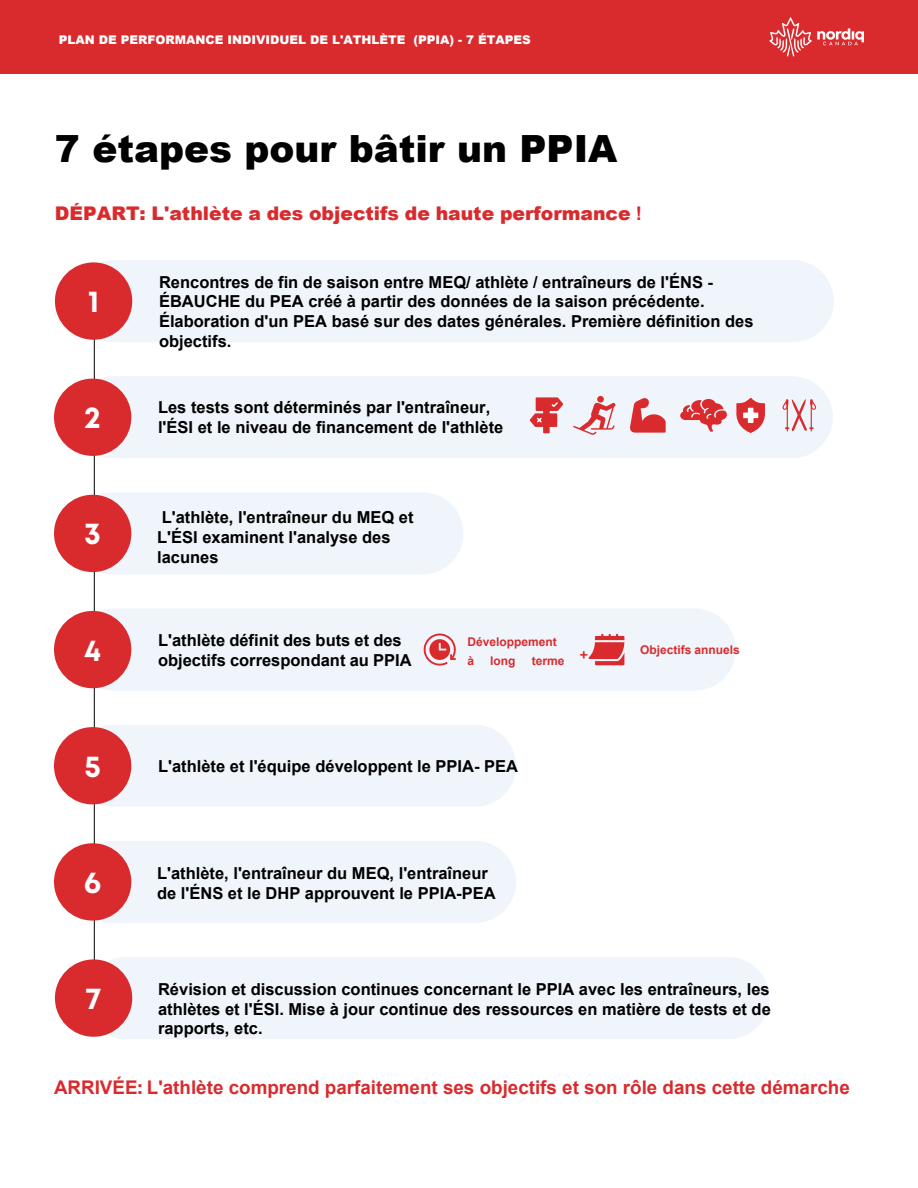
<style>
.page{position:relative;width:918px;height:1188px;background:#fff}
.page>*{position:absolute;margin:0;border:0;box-sizing:border-box;transform-origin:0 0}
.t1{font:900 37.5px "Arial";color:#000}
.t2{font:700 30.45px "Mont";color:#fff}
.t3{font:700 18.75px "Arial";color:#d92b2e}
.t4{font:900 18.75px "Arial";color:#d92b2e}
.t5{font:700 16.5px/19.8px "Arial";color:#000}
.t6{font:900 12px "Arial";color:#fff}
.t7{font:700 12px "Arial";color:#d92b2e}
.s1{font-weight:700}
.s2{font-family:"Mont"}
</style>
<div class="page">
<hr style="left:94px;top:308px;width:1px;height:709px;background:#000">
<div style="left:0;top:0;width:918px;height:74px;background:#d92b2e"></div>
<svg style="left:769px;top:17px;width:95px;height:39px"></svg>
<div style="left:72px;top:492px;width:391px;height:82px;background:#eff5fb;border-radius:41px"></div>
<div style="left:54px;top:495px;width:77px;height:77px;background:#d92b2e;border-radius:50%"></div>
<div style="left:72px;top:725px;width:444px;height:82px;background:#eff5fb;border-radius:41px"></div>
<div style="left:54px;top:727px;width:77px;height:77px;background:#d92b2e;border-radius:50%"></div>
<div style="left:72px;top:841px;width:444px;height:82px;background:#eff5fb;border-radius:41px"></div>
<div style="left:54px;top:843px;width:77px;height:78px;background:#d92b2e;border-radius:50%"></div>
<div style="left:72px;top:376px;width:761px;height:82px;background:#eff5fb;border-radius:41px"></div>
<div style="left:54px;top:379px;width:77px;height:77px;background:#d92b2e;border-radius:50%"></div>
<svg style="left:543px;top:428px;width:7px;height:5px"></svg>
<svg style="left:529px;top:397px;width:34px;height:31px"></svg>
<div style="left:597px;top:396px;width:7px;height:7px;background:#d92b2e;border-radius:50%"></div>
<svg style="left:573px;top:402px;width:43px;height:33px"></svg>
<svg style="left:630px;top:398px;width:36px;height:35px"></svg>
<svg style="left:680px;top:399px;width:47px;height:33px"></svg>
<svg style="left:736px;top:398px;width:29px;height:35px"></svg>
<hr style="left:787px;top:402px;width:1px;height:30px;background:#d92b2e">
<hr style="left:811px;top:402px;width:1px;height:30px;background:#d92b2e">
<svg style="left:782px;top:399px;width:34px;height:32px"></svg>
<div style="left:72px;top:609px;width:664px;height:82px;background:#eff5fb;border-radius:41px"></div>
<div style="left:54px;top:611px;width:77px;height:77px;background:#d92b2e;border-radius:50%"></div>
<svg style="left:424px;top:634px;width:32px;height:32px"></svg>
<svg style="left:589px;top:634px;width:35px;height:31px"></svg>
<div style="left:73px;top:260px;width:761px;height:82px;background:#eff5fb;border-radius:41px"></div>
<div style="left:55px;top:262px;width:77px;height:78px;background:#d92b2e;border-radius:50%"></div>
<div style="left:85px;top:957px;width:684px;height:82px;background:#eff5fb;border-radius:41px"></div>
<div style="left:55px;top:959px;width:77px;height:78px;background:#d92b2e;border-radius:50%"></div>
<p class="t6" style="left:59px;top:31px;width:473px">PLAN DE PERFORMANCE INDIVIDUEL DE L'ATHLÈTE (PPIA) - 7 ÉTAPES</p>
<h1 class="t1" style="left:55px;top:121px;width:564px">7 étapes pour bâtir un PPIA</h1>
<p class="t4" style="left:55px;top:199px;width:589px">DÉPART: L'athlète a des objectifs de haute performance <span class="s1">!</span></p>
<h2 class="t2" style="left:88px;top:282px;width:12px">1</h2>
<p class="t5" style="left:159px;top:272px;width:596px">Rencontres de fin de saison entre MEQ/ athlète / entraîneurs de l'ÉNS - ÉBAUCHE du PEA créé à partir des données de la saison précédente.<br>Élaboration d'un PEA basé sur des dates générales. Première définition des objectifs.</p>
<h2 class="t2" style="left:84px;top:398px;width:18px">2</h2>
<p class="t5" style="left:158px;top:398px;width:347px">Les tests sont déterminés par l'entraîneur, l'ÉSI et le niveau de financement de l'athlète</p>
<h2 class="t2" style="left:84px;top:514px;width:18px">3</h2>
<p class="t5" style="left:157px;top:508px;width:258px">L'athlète, l'entraîneur du MEQ et<br>L'ÉSI examinent l'analyse des lacunes</p>
<h2 class="t2" style="left:84px;top:630px;width:18px">4</h2>
<p class="t5" style="left:158px;top:631px;width:255px">L'athlète définit des buts et des objectifs correspondant au PPIA</p>
<p class="t7" style="left:468px;top:633px;width:91px">Développement</p>
<p class="t7" style="left:468px;top:652px;width:8px">à</p>
<p class="t7" style="left:490px;top:652px;width:27px">long</p>
<p class="t7" style="left:532px;top:652px;width:58px">terme <sup>+</sup></p>
<h2 class="t2" style="left:84px;top:746px;width:18px">5</h2>
<p class="t5" style="left:158px;top:757px;width:361px">L'athlète et l'équipe développent le PPIA- PEA</p>
<h2 class="t2" style="left:84px;top:863px;width:19px">6</h2>
<p class="t5" style="left:157px;top:864px;width:340px">L'athlète, l'entraîneur du MEQ, l'entraîneur de l'ÉNS et le DHP approuvent le PPIA-PEA</p>
<p class="t7" style="left:640px;top:642px;width:101px">Objectifs annuels</p>
<h2 class="t2" style="left:86px;top:979px;width:17px">7</h2>
<p class="t5" style="left:158px;top:980px;width:614px;text-align:justify">Révision et discussion continues concernant le PPIA avec les entraîneurs, les athlètes et l'ÉSI. Mise à jour continue des ressources en matière de tests et de rapports, etc.</p>
<p class="t3" style="left:54px;top:1075px;width:797px">ARRIVÉE<span class="s2">:</span> L'athlète comprend parfaitement ses objectifs et son rôle dans cette démarche</p>
</div>
